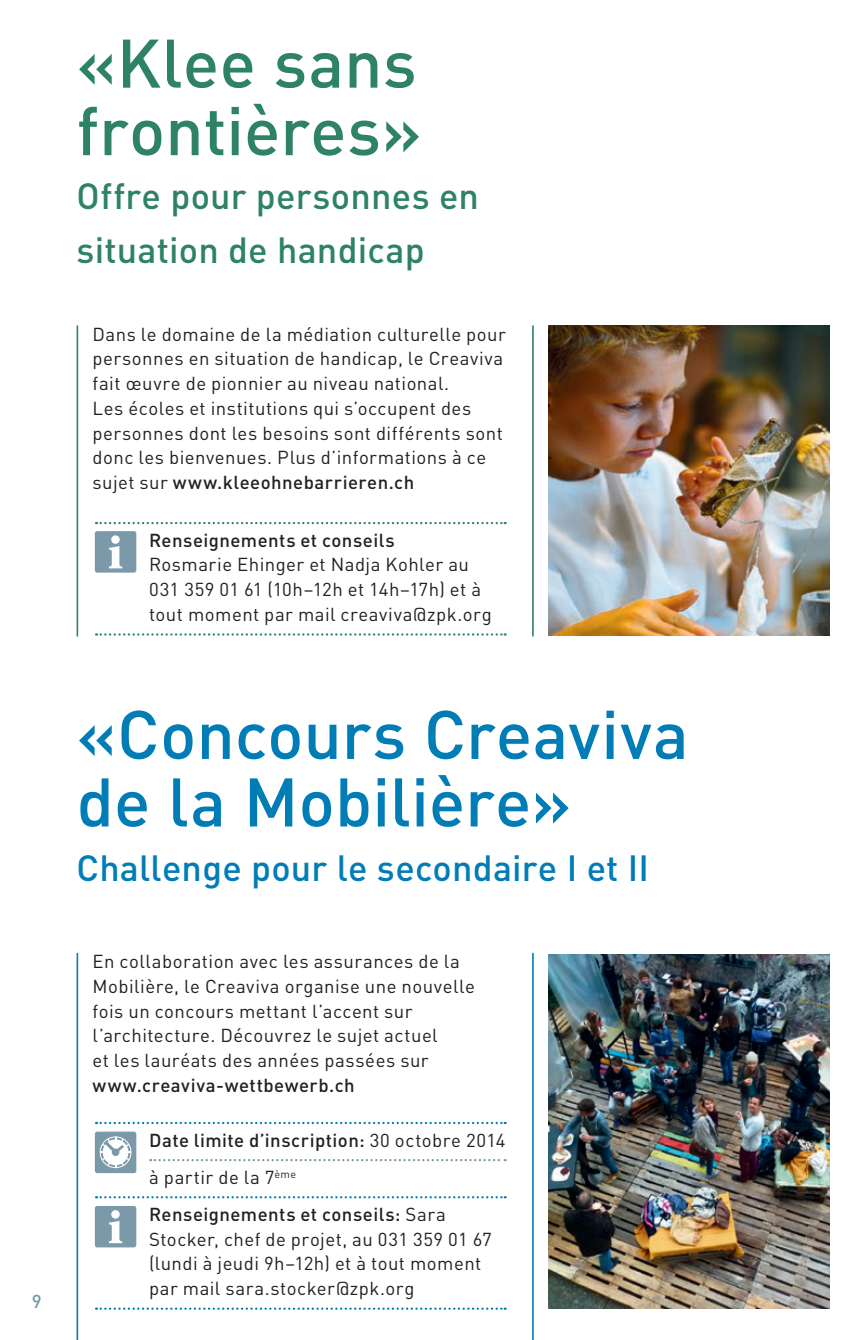
<style>
.page{position:relative;width:868px;height:1340px;background:#fff}
.page>*{position:absolute;margin:0;border:0;box-sizing:border-box;transform-origin:0 0}
.t1{font:500 67.5px/67.5px "DIN";color:#007cb6}
.t2{font:500 67.5px/67.5px "DIN";color:#2e8265}
.t3{font:500 36px/54px "DIN";letter-spacing:.005em;color:#2e8265}
.t4{font:500 36px "DIN";letter-spacing:.005em;color:#007cb6}
.t5{font:18.45px/24.8px "DIN";letter-spacing:.025em;color:#231f20}
.t6{font:500 18.45px/37.1px "DIN";letter-spacing:.025em;color:#231f20}
.t7{font:500 18.45px "DIN";color:#7b99a9}
.s1{font-weight:500}
.s2{font-weight:400}
</style>
<div class="page">
<hr style="left:77px;top:952px;width:1px;height:387px;background:#007cb6">
<hr style="left:532px;top:952px;width:1px;height:387px;background:#007cb6">
<svg style="left:96px;top:1121px;width:409px;height:3px"></svg>
<svg style="left:150px;top:1159px;width:355px;height:2px"></svg>
<svg style="left:96px;top:1196px;width:409px;height:2px"></svg>
<svg style="left:96px;top:1307px;width:409px;height:2px"></svg>
<div style="left:95px;top:1131px;width:41px;height:42px;background:#7b99a9;border-radius:2px"></div>
<div style="left:100px;top:1136px;width:31px;height:31px;border:1px solid #fff;border-radius:50%"></div>
<svg style="left:101px;top:1137px;width:29px;height:29px"></svg>
<div style="left:95px;top:1205px;width:41px;height:42px;background:#7b99a9;border-radius:2px"></div>
<svg style="left:109px;top:1210px;width:13px;height:33px"></svg>
<hr style="left:77px;top:325px;width:1px;height:311px;background:#2e8265">
<svg style="left:96px;top:522px;width:409px;height:2px"></svg>
<svg style="left:96px;top:633px;width:409px;height:2px"></svg>
<div style="left:95px;top:531px;width:41px;height:41px;background:#7b99a9;border-radius:2px"></div>
<svg style="left:109px;top:535px;width:13px;height:33px"></svg>
<img style="left:549px;top:954px;width:280px;height:353px">
<img style="left:549px;top:325px;width:280px;height:310px">
<hr style="left:532px;top:325px;width:1px;height:311px;background:#2e8265">
<p class="t7" style="left:32px;top:1289px;width:11px">9</p>
<h1 class="t2" style="left:77px;top:27px;width:346px">«Klee sans frontières»</h1>
<h2 class="t3" style="left:77px;top:168px;width:404px">Offre pour personnes en situation de handicap</h2>
<p class="t5" style="left:92px;top:321px;width:415px">Dans le domaine de la médiation culturelle pour personnes en situation de handicap, le Creaviva fait œuvre de pionnier au niveau national.<br>Les écoles et institutions qui s’occupent des personnes dont les besoins sont différents sont donc les bienvenues. Plus d’informations à ce sujet sur <span class="s1">www.kleeohnebarrieren.ch</span></p>
<p class="t6" style="left:149px;top:521px;width:247px">Renseignements et conseils</p>
<p class="t5" style="left:149px;top:552px;width:344px">Rosmarie Ehinger et Nadja Kohler au<br>031 359 01 61 (10h–12h et 14h–17h) et à tout moment par mail creaviva@zpk.org</p>
<h1 class="t1" style="left:77px;top:698px;width:613px">«Concours Creaviva de la Mobilière»</h1>
<h2 class="t4" style="left:77px;top:844px;width:574px">Challenge pour le secondaire I et II</h2>
<p class="t5" style="left:92px;top:948px;width:384px">En collaboration avec les assurances de la Mobilière, le Creaviva organise une nouvelle fois un concours mettant l’accent sur l’architecture. Découvrez le sujet actuel<br>et les lauréats des années passées sur</p>
<p class="t6" style="left:92px;top:1065px;width:263px">www.creaviva-wettbewerb.ch</p>
<p class="t6" style="left:149px;top:1120px;width:358px">Date limite d’inscription: <span class="s2">30 octobre 2014 à partir de la 7</span><sup>ème<br></sup>Renseignements et conseils: <span class="s2">Sara</span></p>
<p class="t5" style="left:149px;top:1226px;width:344px">Stocker, chef de projet, au 031 359 01 67 (lundi à jeudi 9h–12h) et à tout moment par mail sara.stocker@zpk.org</p>
</div>
